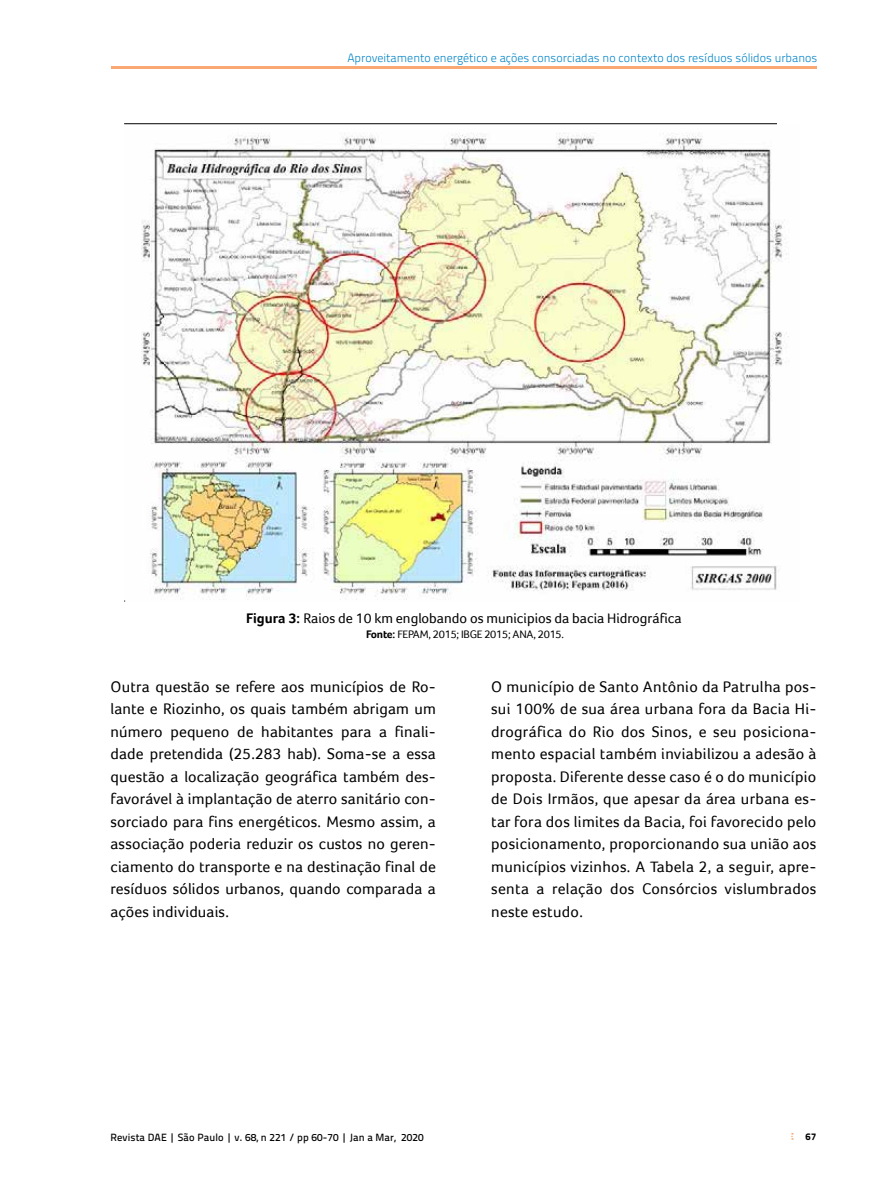
<style>
.page{position:relative;width:893px;height:1191px;background:#fff}
.page>*{position:absolute;margin:0;border:0;box-sizing:border-box;transform-origin:0 0}
.t1{font:15.75px/22.5px "Foco";letter-spacing:.01em;color:#000;text-align:justify}
.t2{font:14.25px "Foco";color:#000}
.t3{font:300 12px "Titillium Text 22 L";color:#0083c6}
.t4{font:11.25px "Foco";letter-spacing:-.02em;color:#000}
.t5{font:500 10.5px "Titillium Text 22 L";letter-spacing:.01em;color:#000}
.t6{font:800 9.75px "Titillium Text 22 L";color:#000}
.s1{font-weight:700}
</style>
<div class="page">
<img style="left:124px;top:123px;width:652px;height:479px">
<svg style="left:791px;top:1133px;width:2px;height:6px"></svg>
<hr style="left:111px;top:66px;width:705px;height:3px;background:#f9a773">
<p class="t3" style="left:347px;top:49px;width:471px">Aproveitamento energético e ações consorciadas no contexto dos resíduos sólidos urbanos</p>
<p class="t2" style="left:246px;top:610px;width:437px"><span class="s1">Figura 3:</span> Raios de 10 km englobando os municipios da bacia Hidrográfica</p>
<p class="t4" style="left:366px;top:627px;width:199px"><span class="s1">Fonte:</span> FEPAM, 2015; IBGE 2015; ANA, 2015.</p>
<p class="t1" style="left:111px;top:675px;width:327px">Outra questão se refere aos municípios de Ro&shy;lante e Riozinho, os quais também abrigam um número pequeno de habitantes para a finali&shy;dade pretendida (25.283 hab). Soma-se a essa questão a localização geográfica também des&shy;favorável à implantação de aterro sanitário con&shy;sorciado para fins energéticos. Mesmo assim, a associação poderia reduzir os custos no geren&shy;ciamento do transporte e na destinação final de resíduos sólidos urbanos, quando comparada a ações individuais.</p>
<p class="t1" style="left:491px;top:675px;width:327px">O município de Santo Antônio da Patrulha pos&shy;sui 100% de sua área urbana fora da Bacia Hi&shy;drográfica do Rio dos Sinos, e seu posiciona&shy;mento espacial também inviabilizou a adesão à proposta. Diferente desse caso é o do município de Dois Irmãos, que apesar da área urbana es&shy;tar fora dos limites da Bacia, foi favorecido pelo posicionamento, proporcionando sua união aos municípios vizinhos. A Tabela 2, a seguir, apre&shy;senta a relação dos Consórcios vislumbrados neste estudo.</p>
<p class="t5" style="left:111px;top:1129px;width:315px">Revista DAE | São Paulo | v. 68, n 221 / pp 60-70 | Jan a Mar, 2020</p>
<p class="t6" style="left:805px;top:1129px;width:13px">67</p>
</div>
